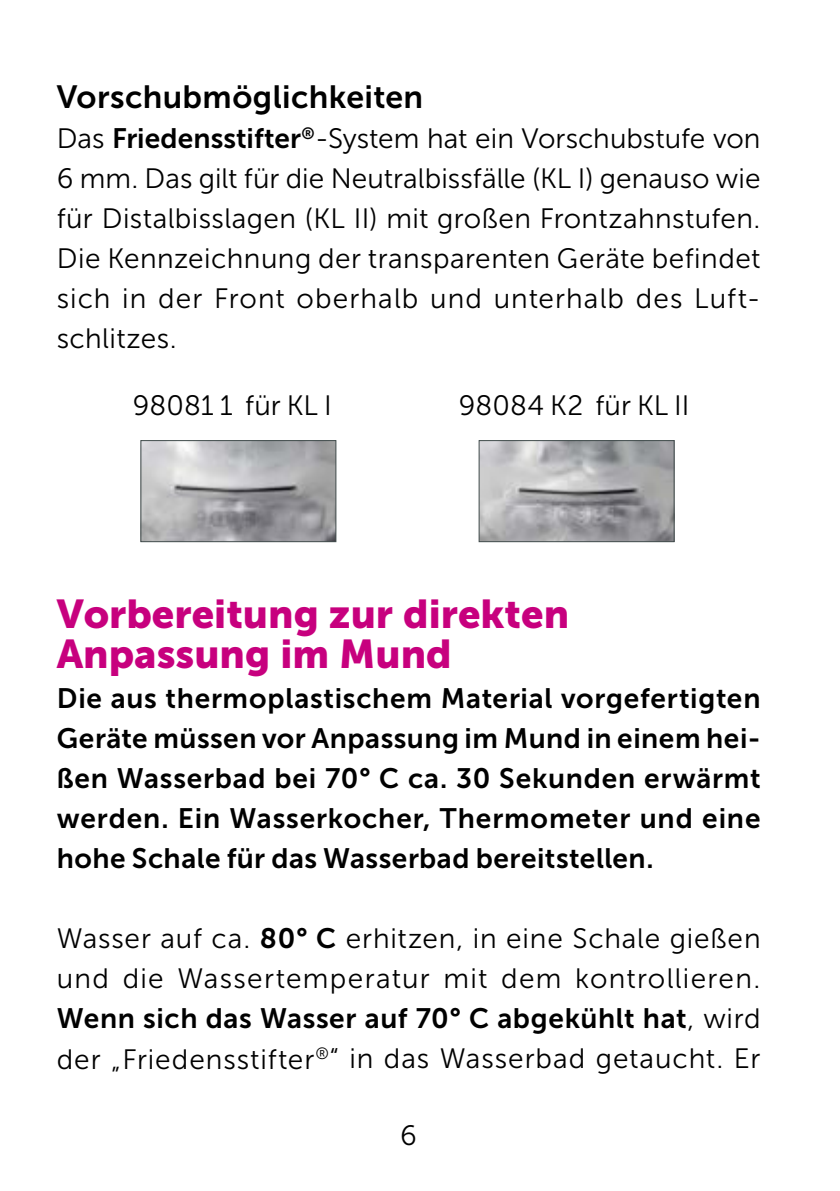
<style>
.page{position:relative;width:840px;height:1191px;background:#fff}
.page>*{position:absolute;margin:0;border:0;box-sizing:border-box;transform-origin:0 0}
.t1{font:40px/40px "Museo Sans 900";color:#c7007e}
.t2{font:32px "Museo Sans 700";letter-spacing:.01em;color:#000}
.t3{font:28px/40px "Museo Sans 300";letter-spacing:.035em;color:#000;text-align:justify}
.t4{font:28px/40px "Museo Sans 700";letter-spacing:.02em;color:#000;text-align:justify}
.t5{font:28px "Museo Sans 300";letter-spacing:.005em;color:#000}
.t6{font:28px "Museo Sans 300";color:#000}
.s1{font-family:"Museo Sans 700"}
.s2{font-family:"Museo Sans 300"}
</style>
<div class="page">
<img style="left:480px;top:442px;width:192px;height:98px">
<div style="left:478px;top:440px;width:196px;height:102px;border:1px solid #434e4e"></div>
<img style="left:142px;top:442px;width:192px;height:98px">
<div style="left:140px;top:440px;width:196px;height:102px;border:1px solid #434e4e"></div>
<p class="t2" style="left:57px;top:79px;width:368px">Vorschubmöglichkeiten</p>
<p class="t3" style="left:57px;top:119px;width:705px">Das <span class="s1">Friedensstifter</span><sup>®</sup>-System hat ein Vorschubstufe von 6 mm. Das gilt für die Neutralbissfälle (KL I) genauso wie für Distalbisslagen (KL II) mit großen Frontzahnstufen.<br>Die Kennzeichnung der transparenten Geräte befindet sich in der Front oberhalb und unterhalb des Luft&shy;schlitzes.</p>
<p class="t6" style="left:133px;top:390px;width:200px">98081 1 für KL I</p>
<p class="t5" style="left:458px;top:390px;width:232px">98084 K2 für KL II</p>
<h1 class="t1" style="left:57px;top:594px;width:513px">Vorbereitung zur direkten<br>Anpassung im Mund</h1>
<p class="t4" style="left:57px;top:678px;width:705px">Die aus thermoplastischem Material vorgefertigten Geräte müssen vor Anpassung im Mund in einem hei&shy;ßen Wasserbad bei 70° C ca. 30 Sekunden erwärmt werden. Ein Wasserkocher, Thermometer und eine hohe Schale für das Wasserbad bereitstellen.</p>
<p class="t3" style="left:57px;top:919px;width:705px">Wasser auf ca. <span class="s1">80° C</span> erhitzen, in eine Schale gießen und die Wassertemperatur mit dem kontrollieren.</p>
<p class="t4" style="left:57px;top:998px;width:704px">Wenn sich das Wasser auf 70° C abgekühlt hat<span class="s2">, wird</span></p>
<p class="t3" style="left:57px;top:1039px;width:705px">der „Friedensstifter<sup>®</sup>“ in das Wasserbad getaucht. Er</p>
<p class="t3" style="left:400px;top:1115px;width:18px">6</p>
</div>
